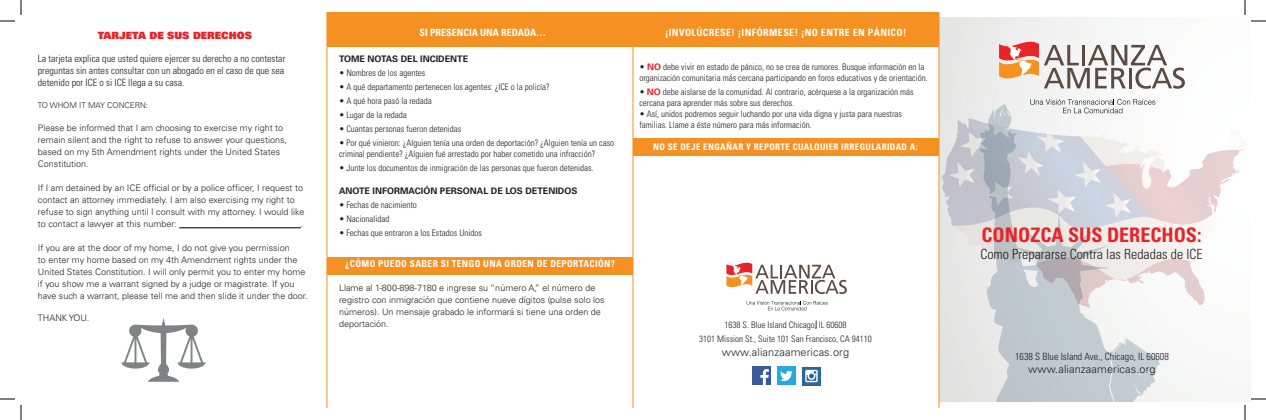
<style>
.page{position:relative;width:1266px;height:420px;background:#fff}
.page>*{position:absolute;margin:0;border:0;box-sizing:border-box;transform-origin:0 0}
.t1{font:700 condensed 20px "Univers LT";color:#e8242a}
.t2{font:300 condensed 14px "Univers LT";color:#231f20}
.t3{font:300 11px "Univers LT";letter-spacing:.01em;color:#231f20}
.t4{font:300 condensed 10px/12px "Univers LT";color:#231f20;text-align:justify}
.t5{font:700 condensed 10px "Univers LT";letter-spacing:.04em;color:#fff}
.t6{font:700 condensed 10px "Univers LT";color:#fff}
.t7{font:900 10px "Univers LT";color:#e8242a}
.t8{font:700 condensed 9.4px "Univers LT";letter-spacing:.04em;color:#fff}
.t9{font:300 condensed 9px/11px "Univers LT";color:#231f20}
.t10{font:300 9px/12px "Univers CE";color:#231f20}
.t11{font:700 9px "Univers LT";color:#231f20}
.t12{font:700 condensed 9px "Univers LT";letter-spacing:.04em;color:#fff}
.t13{font:300 8px "Univers CE";color:#231f20}
.s1{font-family:"Univers LT";font-weight:900}
.s2{font-weight:700;font-stretch:normal;color:#e8242a}
</style>
<div class="page">
<div style="left:939px;top:17px;width:312px;height:385px;background:linear-gradient(to right,#e8e8e7,#feffff)"></div>
<svg style="left:941px;top:119px;width:307px;height:189px"></svg>
<svg style="left:979px;top:104px;width:181px;height:298px"></svg>
<svg style="left:122px;top:318px;width:84px;height:64px"></svg>
<svg style="left:726px;top:263px;width:121px;height:31px"></svg>
<svg style="left:747px;top:301px;width:81px;height:9px"></svg>
<div style="left:327px;top:12px;width:612px;height:34px;background:#f49122"></div>
<div style="left:327px;top:257px;width:306px;height:18px;background:#f49122"></div>
<div style="left:633px;top:138px;width:306px;height:18px;background:#f49122"></div>
<hr style="left:179px;top:228px;width:122px;height:1px;background:#231f20">
<hr style="left:326px;top:12px;width:1px;height:396px;background:#f49122">
<hr style="left:632px;top:12px;width:1px;height:396px;background:#f49122">
<hr style="left:938px;top:12px;width:1px;height:396px;background:#f49122">
<div style="left:752px;top:367px;width:19px;height:18px;background:#3a5a99"></div>
<svg style="left:760px;top:369px;width:9px;height:16px"></svg>
<div style="left:777px;top:367px;width:19px;height:18px;background:#27a8e0"></div>
<svg style="left:780px;top:371px;width:13px;height:10px"></svg>
<svg style="left:802px;top:367px;width:19px;height:18px"></svg>
<svg style="left:999px;top:42px;width:186px;height:47px"></svg>
<svg style="left:1030px;top:99px;width:125px;height:14px"></svg>
<svg style="left:0;top:0;width:22px;height:22px"></svg>
<svg style="left:0;top:398px;width:22px;height:22px"></svg>
<svg style="left:1244px;top:0;width:22px;height:22px"></svg>
<svg style="left:1244px;top:398px;width:22px;height:22px"></svg>
<p class="t7" style="left:98px;top:29px;width:156px">TARJETA DE SUS DERECHOS</p>
<p class="t4" style="left:38px;top:52px;width:249px">La tarjeta explica que usted quiere ejercer su derecho a no contestar preguntas sin antes consultar con un abogado en el caso de que sea detenido por ICE o si ICE llega a su casa.</p>
<p class="t13" style="left:38px;top:101px;width:112px">TO WHOM IT MAY CONCERN:</p>
<p class="t10" style="left:38px;top:122px;width:251px">Please be informed that I am choosing to exercise my right to remain silent and the right to refuse to answer your questions, based on my 5th Amendment rights under the United States Constitution.</p>
<p class="t10" style="left:38px;top:182px;width:268px">If I am detained by an ICE official or by a police officer, I request to contact an attorney immediately. I am also exercising my right to refuse to sign anything until I consult with my attorney. I would like to contact a lawyer at this number: <span class="s1">___________________________</span>.</p>
<p class="t10" style="left:38px;top:242px;width:271px">If you are at the door of my home, I do not give you permission<br>to enter my home based on my 4th Amendment rights under the United States Constitution. I will only permit you to enter my home if you show me a warrant signed by a judge or magistrate. If you have such a warrant, please tell me and then slide it under the door.</p>
<p class="t10" style="left:38px;top:312px;width:53px">THANK YOU.</p>
<p class="t6" style="left:420px;top:26px;width:128px">SI PRESENCIA UNA REDADA…</p>
<p class="t11" style="left:339px;top:54px;width:131px">TOME NOTAS DEL INCIDENTE</p>
<p class="t9" style="left:339px;top:67px;width:88px">• Nombres de los agentes</p>
<p class="t9" style="left:339px;top:81px;width:212px">• A qué departamento pertenecen los agentes: ¿ICE o la policía?</p>
<p class="t9" style="left:339px;top:95px;width:94px">• A qué hora pasó la redada</p>
<p class="t9" style="left:339px;top:109px;width:69px">• Lugar de la redada</p>
<p class="t9" style="left:339px;top:123px;width:124px">• Cuantas personas fueron detenidas</p>
<p class="t9" style="left:339px;top:137px;width:277px">• Por qué vinieron: ¿Alguien tenía una orden de deportación? ¿Alguien tenía un caso criminal pendiente? ¿Alguien fué arrestado por haber cometido una infracción?</p>
<p class="t9" style="left:339px;top:162px;width:256px">• Junte los documentos de inmigración de las personas que fueron detenidas.</p>
<p class="t11" style="left:339px;top:186px;width:240px">ANOTE INFORMACIÓN PERSONAL DE LOS DETENIDOS</p>
<p class="t9" style="left:339px;top:199px;width:79px">• Fechas de nacimiento</p>
<p class="t9" style="left:339px;top:213px;width:52px">• Nacionalidad</p>
<p class="t9" style="left:339px;top:227px;width:144px">• Fechas que entraron a los Estados Unidos</p>
<p class="t8" style="left:345px;top:258px;width:271px">¿CÓMO PUEDO SABER SI TENGO UNA ORDEN DE DEPORTACIÓN?</p>
<p class="t10" style="left:339px;top:282px;width:267px">Llame al 1-800-898-7180 e ingrese su “número A,” el número de registro con inmigración que contiene nueve dígitos (pulse solo los números). Un mensaje grabado le informará si tiene una orden de deportación.</p>
<p class="t5" style="left:665px;top:26px;width:243px">¡INVOLÚCRESE! ¡INFÓRMESE! ¡NO ENTRE EN PÁNICO!</p>
<p class="t9" style="left:639px;top:61px;width:290px">• <span class="s2">NO</span> debe vivir en estado de pánico, no se crea de rumores. Busque información en la organización comunitaria más cercana participando en foros educativos y de orientación.</p>
<p class="t9" style="left:639px;top:86px;width:276px">• <span class="s2">NO</span> debe aislarse de la comunidad. Al contrario, acérquese a la organización más cercana para aprender más sobre sus derechos.</p>
<p class="t9" style="left:639px;top:108px;width:264px">• Así, unidos podremos seguir luchando por una vida digna y justa para nuestras familias. Llame a éste número para más información.</p>
<p class="t12" style="left:653px;top:141px;width:266px">NO SE DEJE ENGAÑAR Y REPORTE CUALQUIER IRREGULARIDAD A:</p>
<p class="t9" style="left:725px;top:319px;width:123px">1638 S. Blue Island Chicago, IL 60608</p>
<p class="t9" style="left:699px;top:333px;width:174px">3101 Mission St., Suite 101 San Francisco, CA 94110</p>
<p class="t3" style="left:722px;top:345px;width:129px">www.alianzaamericas.org</p>
<p class="t1" style="left:981px;top:223px;width:222px">CONOZCA SUS DERECHOS:</p>
<p class="t2" style="left:980px;top:246px;width:224px">Como Prepararse Contra las Redadas de ICE</p>
<p class="t4" style="left:1015px;top:351px;width:155px">1638 S Blue Island Ave., Chicago, IL 60608</p>
<p class="t3" style="left:1028px;top:363px;width:129px">www.alianzaamericas.org</p>
</div>
